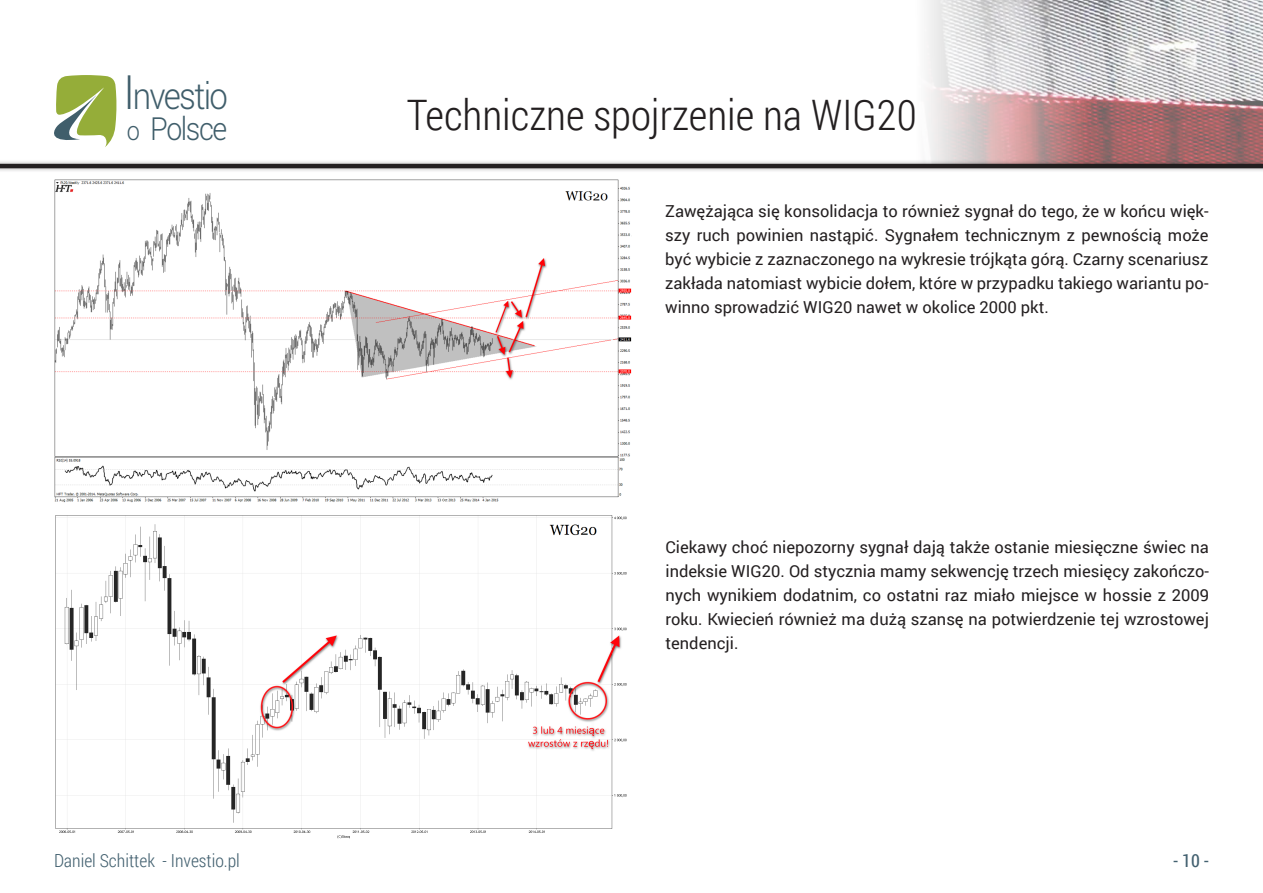
<style>
.page{position:relative;width:1263px;height:893px;background:#fff}
.page>*{position:absolute;margin:0;border:0;box-sizing:border-box;transform-origin:0 0}
.naglowek{font:300 42px "Roboto Condensed";color:#231f20}
.t1{font:300 36.75px "Roboto";letter-spacing:-.05em;color:#405e6b;scale:.9 1}
.t2{font:300 31.8px "Roboto";letter-spacing:-.05em;color:#405e6b;scale:.9 1}
.t3{font:300 18px "Roboto Condensed";color:#42606f}
.t4{font:18px "Roboto Condensed";color:#42606f}
.ramka_tekstowa_obok{font:16.5px/24px "Roboto";color:#231f20;text-align:justify}
.s1{font-size:47.4px}
.s2{font-size:26.25px}
</style>
<div class="page">
<svg style="left:54px;top:75px;width:63px;height:72px"></svg>
<img style="left:927px;top:0;width:336px;height:159px">
<div style="left:0;top:159px;width:1263px;height:14px;background:#231f20;opacity:.4"></div>
<hr style="left:0;top:164px;width:1263px;height:4px;background:#231f20">
<img style="left:54px;top:179px;width:577px;height:324px">
<img style="left:55px;top:515px;width:572px;height:324px">
<h2 class="t1" style="left:123px;top:70px;width:118px"><span class="s1">I</span>nvestio</h2>
<h3 class="t2" style="left:127px;top:107px;width:113px"><span class="s2">o</span> Polsce</h3>
<p class="naglowek" style="left:407px;top:86px;width:512px">Techniczne spojrzenie na WIG20</p>
<p class="ramka_tekstowa_obok" style="left:665px;top:199px;width:545px">Zawężająca się konsolidacja to również sygnał do tego, że w końcu więk&shy;szy ruch powinien nastąpić. Sygnałem technicznym z pewnością może być wybicie z zaznaczonego na wykresie trójkąta górą. Czarny scenariusz zakłada natomiast wybicie dołem, które w przypadku takiego wariantu po&shy;winno sprowadzić WIG20 nawet w okolice 2000 pkt.</p>
<p class="ramka_tekstowa_obok" style="left:665px;top:534px;width:545px">Ciekawy choć niepozorny sygnał dają także ostanie miesięczne świec na indeksie WIG20. Od stycznia mamy sekwencję trzech miesięcy zakończo&shy;nych wynikiem dodatnim, co ostatni raz miało miejsce w hossie z 2009 roku. Kwiecień również ma dużą szansę na potwierdzenie tej wzrostowej tendencji.</p>
<p class="t3" style="left:54px;top:848px;width:187px">Daniel Schittek - Investio.pl</p>
<p class="t4" style="left:1173px;top:848px;width:37px">- 10 -</p>
</div>
